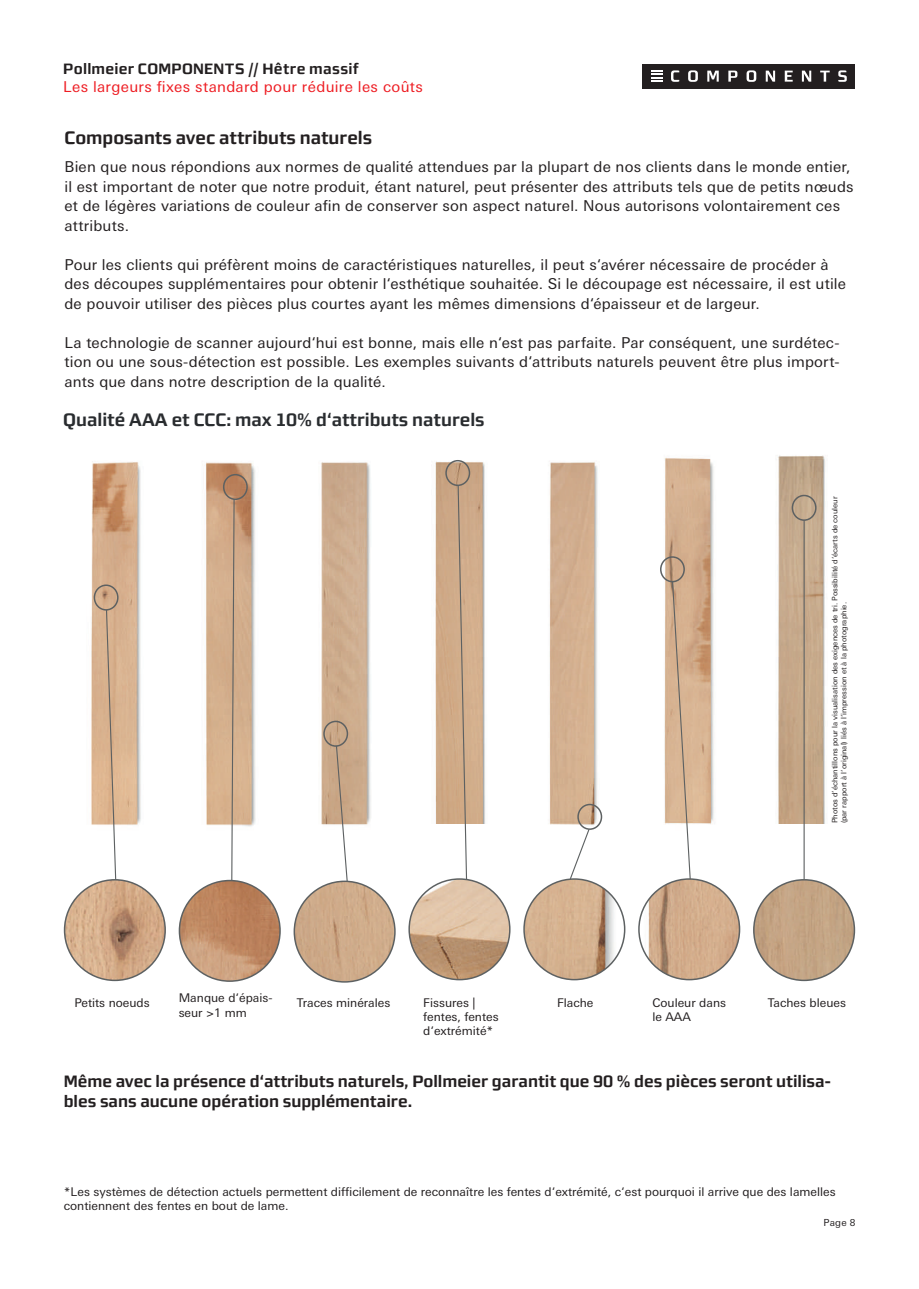
<style>
.page{position:relative;width:919px;height:1289px;background:#fff}
.page>*{position:absolute;margin:0;border:0;box-sizing:border-box;transform-origin:0 0}
.t1{font:700 18px "Morgan Sans";color:#292c2f}
.t2{font:700 18px "Morgan Sans";color:#231f20}
.t3{font:700 16.5px/19.8px "Morgan Sans";color:#231f20}
.t4{font:15px/19.5px "Univers Next W1 G";letter-spacing:.01em;color:#231f20}
.t5{font:15px "Univers Next W1 G";letter-spacing:.025em;color:#ee1d23}
.t6{font:700 15px "Morgan Sans";letter-spacing:.02em;color:#231f20}
.t7{font:12px/14.4px "Univers Next W1 G";color:#231f20}
.t8{font:9.75px "Univers Next W1 G";color:#231f20}
.t9{font:7.5px/9px "Univers Next W1 G";color:#231f20}
</style>
<div class="page">
<div style="left:642px;top:64px;width:213px;height:24px;background:#231f20"></div>
<svg style="left:671px;top:70px;width:8px;height:12px"></svg>
<svg style="left:688px;top:70px;width:9px;height:12px"></svg>
<svg style="left:707px;top:71px;width:11px;height:11px"></svg>
<svg style="left:728px;top:71px;width:9px;height:11px"></svg>
<svg style="left:746px;top:70px;width:10px;height:12px"></svg>
<svg style="left:765px;top:71px;width:10px;height:11px"></svg>
<svg style="left:784px;top:71px;width:8px;height:11px"></svg>
<svg style="left:801px;top:71px;width:10px;height:11px"></svg>
<svg style="left:820px;top:71px;width:9px;height:11px"></svg>
<svg style="left:838px;top:70px;width:8px;height:12px"></svg>
<svg style="left:651px;top:70px;width:11px;height:12px"></svg>
<img style="left:91px;top:461px;width:50px;height:364px">
<div style="left:94px;top:584px;width:24px;height:26px;border:2px solid #5d6162;border-radius:50%"></div>
<img style="left:65px;top:879px;width:100px;height:101px;border-radius:50px">
<div style="left:64px;top:879px;width:102px;height:102px;border:2px solid #5d6162;border-radius:50%"></div>
<img style="left:179px;top:880px;width:101px;height:101px;border-radius:50px">
<div style="left:179px;top:879px;width:102px;height:102px;border:2px solid #5d6162;border-radius:50%"></div>
<img style="left:294px;top:881px;width:101px;height:100px;border-radius:50px">
<div style="left:293px;top:880px;width:102px;height:102px;border:2px solid #5d6162;border-radius:50%"></div>
<img style="left:409px;top:879px;width:100px;height:100px;border-radius:50px">
<div style="left:408px;top:878px;width:102px;height:102px;border:2px solid #5d6162;border-radius:50%"></div>
<img style="left:206px;top:462px;width:50px;height:365px">
<div style="left:223px;top:474px;width:25px;height:26px;border:2px solid #5d6162;border-radius:50%"></div>
<img style="left:321px;top:462px;width:50px;height:363px">
<div style="left:323px;top:720px;width:25px;height:26px;border:2px solid #5d6162;border-radius:50%"></div>
<img style="left:435px;top:460px;width:50px;height:363px">
<div style="left:445px;top:460px;width:25px;height:26px;border:2px solid #5d6162;border-radius:50%"></div>
<img style="left:524px;top:879px;width:100px;height:100px;border-radius:50px">
<div style="left:523px;top:878px;width:102px;height:102px;border:2px solid #5d6162;border-radius:50%"></div>
<img style="left:549px;top:462px;width:54px;height:368px">
<div style="left:577px;top:803px;width:25px;height:26px;border:2px solid #5d6162;border-radius:50%"></div>
<img style="left:660px;top:457px;width:54px;height:367px">
<div style="left:660px;top:556px;width:24px;height:26px;border:2px solid #5d6162;border-radius:50%"></div>
<img style="left:639px;top:879px;width:100px;height:100px;border-radius:50px">
<div style="left:638px;top:878px;width:102px;height:102px;border:2px solid #5d6162;border-radius:50%"></div>
<img style="left:753px;top:879px;width:101px;height:101px;border-radius:50px">
<div style="left:753px;top:879px;width:102px;height:102px;border:2px solid #5d6162;border-radius:50%"></div>
<img style="left:778px;top:455px;width:48px;height:368px">
<div style="left:791px;top:495px;width:25px;height:26px;border:2px solid #5d6162;border-radius:50%"></div>
<svg style="left:105px;top:608px;width:12px;height:273px"></svg>
<svg style="left:231px;top:498px;width:4px;height:383px;background:#b59f8b"></svg>
<svg style="left:335px;top:744px;width:13px;height:138px"></svg>
<svg style="left:457px;top:484px;width:10px;height:396px;background:#c8ac93"></svg>
<svg style="left:569px;top:828px;width:21px;height:52px"></svg>
<svg style="left:671px;top:580px;width:20px;height:300px"></svg>
<hr style="left:803px;top:520px;width:1px;height:359px;background:#5d6162">
<p class="t6" style="left:63px;top:60px;width:297px">Pollmeier COMPONENTS // Hêtre massif</p>
<p class="t5" style="left:63px;top:78px;width:361px">Les largeurs fixes standard pour réduire les coûts</p>
<p class="t2" style="left:64px;top:126px;width:309px">Composants avec attributs naturels</p>
<p class="t4" style="left:64px;top:157px;width:790px">Bien que nous répondions aux normes de qualité attendues par la plupart de nos clients dans le monde entier, il est important de noter que notre produit, étant naturel, peut présenter des attributs tels que de petits nœuds et de légères variations de couleur afin de conserver son aspect naturel. Nous autorisons volontairement ces attributs.</p>
<p class="t4" style="left:64px;top:254px;width:783px">Pour les clients qui préfèrent moins de caractéristiques naturelles, il peut s‘avérer nécessaire de procéder à des découpes supplémentaires pour obtenir l‘esthétique souhaitée. Si le découpage est nécessaire, il est utile de pouvoir utiliser des pièces plus courtes ayant les mêmes dimensions d‘épaisseur et de largeur.</p>
<p class="t4" style="left:64px;top:332px;width:776px;text-align:justify">La technologie de scanner aujourd‘hui est bonne, mais elle n‘est pas parfaite. Par conséquent, une surdétec&shy;tion ou une sous-détection est possible. Les exemples suivants d‘attributs naturels peuvent être plus import&shy;ants que dans notre description de la qualité.</p>
<p class="t1" style="left:63px;top:409px;width:423px">Qualité AAA et CCC: max 10% d‘attributs naturels</p>
<p class="t9" style="left:830px;top:823px;width:328px;rotate:-90deg">Photos d‘échantillons pour la visualisation des exigences de tri. Possibilité d‘écarts de couleur (par rapport à l‘original) liés à l‘impression et à la photographie.</p>
<p class="t7" style="left:74px;top:995px;width:77px">Petits noeuds</p>
<p class="t7" style="left:179px;top:990px;width:95px">Manque d‘épais&shy;seur &gt;1 mm</p>
<p class="t7" style="left:297px;top:995px;width:95px">Traces minérales</p>
<p class="t7" style="left:423px;top:995px;width:77px">Fissures | fentes, fentes d‘extrémité*</p>
<p class="t7" style="left:557px;top:995px;width:38px">Flache</p>
<p class="t7" style="left:652px;top:995px;width:75px">Couleur dans le AAA</p>
<p class="t7" style="left:767px;top:995px;width:80px">Taches bleues</p>
<p class="t3" style="left:64px;top:1071px;width:768px">Même avec la présence d‘attributs naturels, Pollmeier garantit que 90 % des pièces seront utilisa&shy;bles sans aucune opération supplémentaire.</p>
<p class="t7" style="left:64px;top:1184px;width:773px">*Les systèmes de détection actuels permettent difficilement de reconnaître les fentes d‘extrémité, c‘est pourquoi il arrive que des lamelles contiennent des fentes en bout de lame.</p>
<p class="t8" style="left:823px;top:1217px;width:33px">Page 8</p>
</div>
